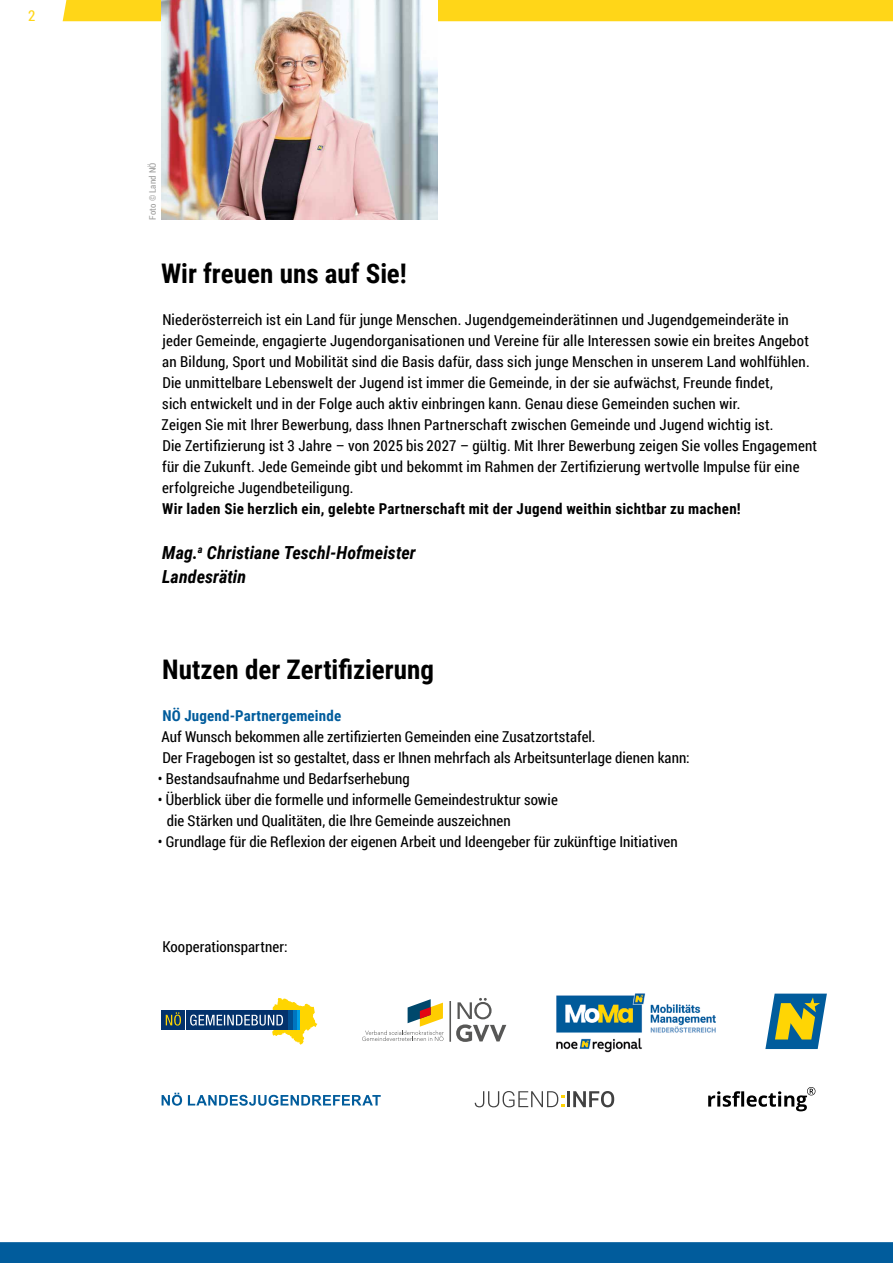
<style>
.page{position:relative;width:893px;height:1263px;background:#fff}
.page>*{position:absolute;margin:0;border:0;box-sizing:border-box;transform-origin:0 0}
.t1{font:700 27px "Roboto Condensed";color:#000}
.t2{font:italic 700 18px/24px "Roboto Condensed";color:#000}
.t3{font:15px/21px "Roboto Condensed";letter-spacing:.01em;color:#000}
.t4{font:700 15px "Roboto Condensed";letter-spacing:.02em;color:#000}
.t5{font:700 15px "Roboto Condensed";letter-spacing:.01em;color:#015c9c}
.t6{font:15px "Roboto Condensed";color:#ffd618}
.t7{font:9px "Roboto Condensed";letter-spacing:.02em;color:#9d9d9c}
</style>
<div class="page">
<div style="left:63px;top:0;width:830px;height:21px;background:#ffd618"></div>
<div style="left:0;top:1242px;width:893px;height:21px;background:#015c9c"></div>
<img style="left:162px;top:0;width:276px;height:220px">
<div style="left:186px;top:1010px;width:101px;height:19px;background:#03326c"></div>
<div style="left:162px;top:1010px;width:23px;height:19px;background:#03326c"></div>
<svg style="left:166px;top:1012px;width:15px;height:13px"></svg>
<svg style="left:190px;top:998px;width:127px;height:47px"></svg>
<svg style="left:456px;top:998px;width:50px;height:44px"></svg>
<svg style="left:362px;top:999px;width:82px;height:42px"></svg>
<hr style="left:449px;top:1001px;width:2px;height:41px;background:#575756">
<hr style="left:567px;top:1091px;width:3px;height:16px;background:#414141">
<svg style="left:573px;top:1091px;width:41px;height:16px"></svg>
<svg style="left:475px;top:1091px;width:89px;height:16px"></svg>
<svg style="left:708px;top:1087px;width:107px;height:24px"></svg>
<svg style="left:765px;top:993px;width:62px;height:56px;background:#779b7e"></svg>
<svg style="left:162px;top:1093px;width:219px;height:13px"></svg>
<img style="left:556px;top:993px;width:160px;height:60px">
<p class="t6" style="left:28px;top:6px;width:9px">2</p>
<p class="t7" style="left:146px;top:220px;width:59px;rotate:-90deg">Foto © Land NÖ</p>
<h1 class="t1" style="left:161px;top:254px;width:247px">Wir freuen uns auf Sie!</h1>
<p class="t3" style="left:162px;top:308px;width:657px">Niederösterreich ist ein Land für junge Menschen. Jugendgemeinderätinnen und Jugendgemeinderäte in jeder Gemeinde, engagierte Jugendorganisationen und Vereine für alle Interessen sowie ein breites Angebot an Bildung, Sport und Mobilität sind die Basis dafür, dass sich junge Menschen in unserem Land wohlfühlen.<br>Die unmittelbare Lebenswelt der Jugend ist immer die Gemeinde, in der sie aufwächst, Freunde findet,<br>sich entwickelt und in der Folge auch aktiv einbringen kann. Genau diese Gemeinden suchen wir.<br>Zeigen Sie mit Ihrer Bewerbung, dass Ihnen Partnerschaft zwischen Gemeinde und Jugend wichtig ist.<br>Die Zertifizierung ist 3 Jahre – von 2025 bis 2027 – gültig. Mit Ihrer Bewerbung zeigen Sie volles Engagement für die Zukunft. Jede Gemeinde gibt und bekommt im Rahmen der Zertifizierung wertvolle Impulse für eine erfolgreiche Jugendbeteiligung.</p>
<p class="t4" style="left:162px;top:498px;width:580px">Wir laden Sie herzlich ein, gelebte Partnerschaft mit der Jugend weithin sichtbar zu machen!</p>
<p class="t2" style="left:162px;top:539px;width:255px">Mag.<sup>a</sup> Christiane Teschl-Hofmeister<br>Landesrätin</p>
<h1 class="t1" style="left:162px;top:650px;width:273px">Nutzen der Zertifizierung</h1>
<p class="t5" style="left:163px;top:705px;width:180px">NÖ Jugend-Partnergemeinde</p>
<p class="t3" style="left:161px;top:725px;width:530px">Auf Wunsch bekommen alle zertifizierten Gemeinden eine Zusatzortstafel.<br>Der Fragebogen ist so gestaltet, dass er Ihnen mehrfach als Arbeitsunterlage dienen kann:</p>
<p class="t3" style="left:158px;top:767px;width:253px">• Bestandsaufnahme und Bedarfserhebung</p>
<p class="t3" style="left:167px;top:788px;width:392px;text-indent:-9px">• Überblick über die formelle und informelle Gemeindestruktur sowie die Stärken und Qualitäten, die Ihre Gemeinde auszeichnen</p>
<p class="t3" style="left:158px;top:830px;width:521px">• Grundlage für die Reflexion der eigenen Arbeit und Ideengeber für zukünftige Initiativen</p>
<p class="t3" style="left:162px;top:935px;width:127px">Kooperationspartner:</p>
</div>
